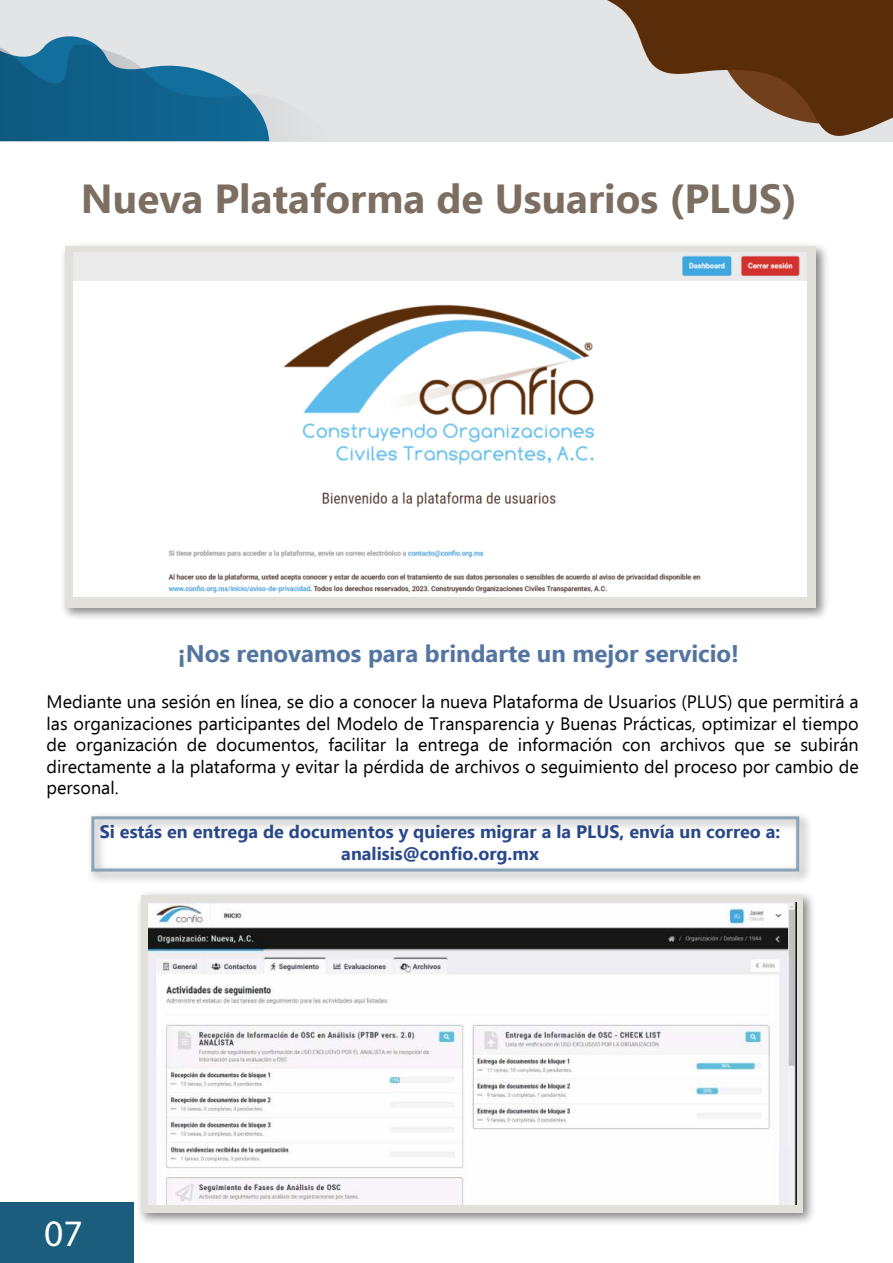
<style>
.page{position:relative;width:893px;height:1263px;background:#fff}
.page>*{position:absolute;margin:0;border:0;box-sizing:border-box;transform-origin:0 0}
.t1{font:700 40.5px "Ebrima";color:#7c6f61}
.t2{font:37.5px "Myriad Pro";color:#fff}
.t3{font:700 24px "Ebrima";color:#5375a0}
.t4{font:18px/21.6px "Ebrima";color:#000;text-align:justify}
.t5{font:700 18px/21.6px "Ebrima";color:#29498b;text-align:center}
</style>
<div class="page">
<div style="left:0;top:1203px;width:133px;height:60px;background:#1a5d7d"></div>
<div style="left:0;top:0;width:893px;height:141px;background:#e3e4e5"></div>
<svg style="left:0;top:36px;width:270px;height:105px"></svg>
<svg style="left:607px;top:0;width:286px;height:136px"></svg>
<img style="left:63px;top:245px;width:764px;height:373px">
<div style="left:65px;top:247px;width:751px;height:361px;background:#e2e0db"></div>
<img style="left:133px;top:893px;width:680px;height:336px">
<div style="left:141px;top:895px;width:661px;height:317px;background:#e2e0db"></div>
<img style="left:73px;top:253px;width:734px;height:344px">
<div style="left:91px;top:816px;width:708px;height:55px;border:3px solid #87a4b9"></div>
<img style="left:148px;top:902px;width:648px;height:303px">
<h1 class="t1" style="left:81px;top:182px;width:717px">Nueva Plataforma de Usuarios (PLUS)</h1>
<h3 class="t3" style="left:178px;top:644px;width:563px">¡Nos renovamos para brindarte un mejor servicio!</h3>
<p class="t4" style="left:47px;top:692px;width:814px">Mediante una sesión en línea, se dio a conocer la nueva Plataforma de Usuarios (PLUS) que permitirá a las organizaciones participantes del Modelo de Transparencia y Buenas Prácticas, optimizar el tiempo de organización de documentos, facilitar la entrega de información con archivos que se subirán directamente a la plataforma y evitar la pérdida de archivos o seguimiento del proceso por cambio de personal.</p>
<p class="t5" style="left:100px;top:823px;width:682px">Si estás en entrega de documentos y quieres migrar a la PLUS, envía un correo a: analisis@confio.org.mx</p>
<h2 class="t2" style="left:44px;top:1219px;width:40px">07</h2>
</div>
